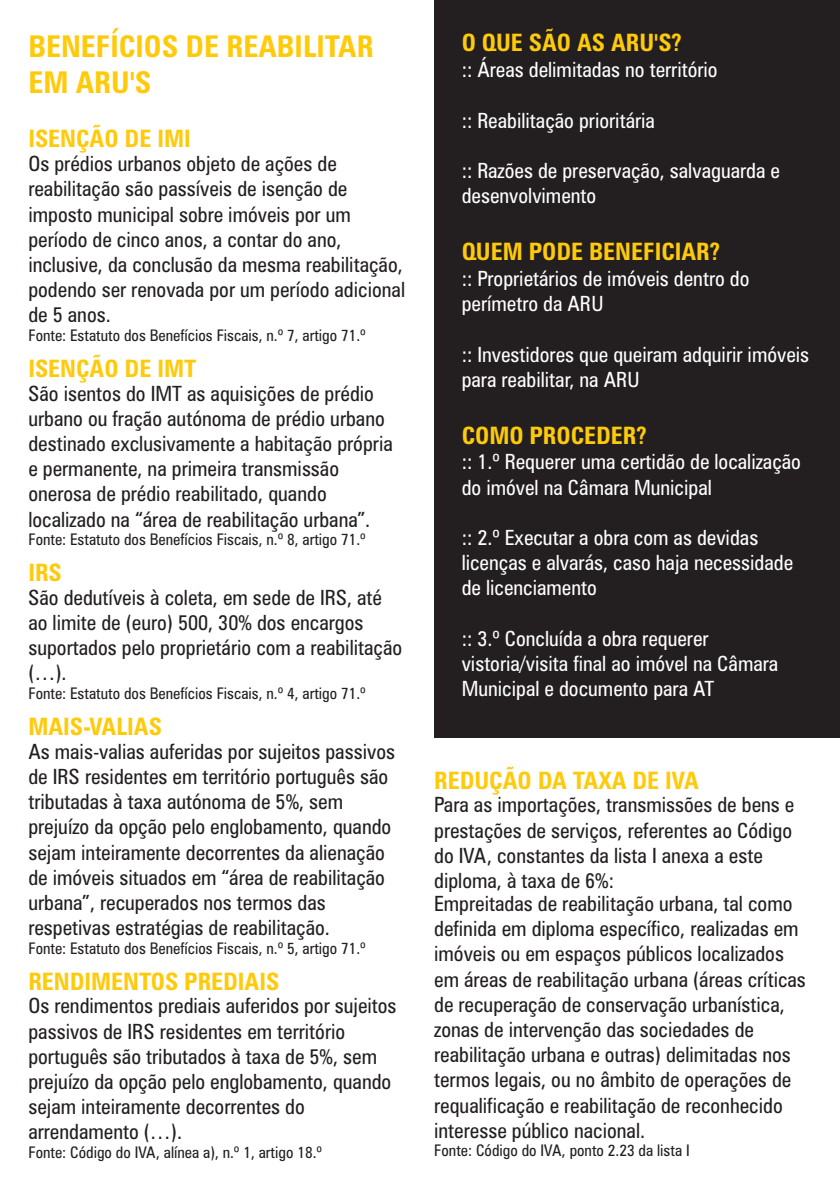
<style>
.page{position:relative;width:840px;height:1191px;background:#fff}
.page>*{position:absolute;margin:0;border:0;box-sizing:border-box;transform-origin:0 0}
.t1{font:700 condensed 30px/36px "Zurich BT";color:#feca0a}
.t2{font:700 condensed 24px "Zurich BT";color:#feca0a}
.t3{font:condensed 21px/25.2px "Zurich BT";color:#231f20}
.t4{font:condensed 21px/25.2px "Zurich BT";color:#fff}
.t5{font:condensed 16px "Zurich BT";color:#231f20}
</style>
<div class="page">
<div style="left:434px;top:0;width:405px;height:737px;background:#231f20"></div>
<h1 class="t1" style="left:28px;top:31px;width:346px">BENEFÍCIOS DE REABILITAR<br>EM ARU'S</h1>
<p class="t2" style="left:28px;top:129px;width:164px">ISENÇÃO DE IMI</p>
<p class="t3" style="left:28px;top:153px;width:378px">Os prédios urbanos objeto de ações de reabilitação são passíveis de isenção de imposto municipal sobre imóveis por um período de cinco anos, a contar do ano, inclusive, da conclusão da mesma reabilitação, podendo ser renovada por um período adicional de 5 anos.</p>
<p class="t5" style="left:28px;top:329px;width:339px">Fonte: Estatuto dos Benefícios Fiscais, n.º 7, artigo 71.º</p>
<p class="t2" style="left:28px;top:359px;width:169px">ISENÇÃO DE IMT</p>
<p class="t3" style="left:28px;top:383px;width:366px">São isentos do IMT as aquisições de prédio urbano ou fração autónoma de prédio urbano destinado exclusivamente a habitação própria e permanente, na primeira transmissão onerosa de prédio reabilitado, quando localizado na “área de reabilitação urbana”.</p>
<p class="t5" style="left:28px;top:533px;width:339px">Fonte: Estatuto dos Benefícios Fiscais, n.º 8, artigo 71.º</p>
<p class="t2" style="left:28px;top:563px;width:35px">IRS</p>
<p class="t3" style="left:28px;top:587px;width:375px">São dedutíveis à coleta, em sede de IRS, até ao limite de (euro) 500, 30% dos encargos suportados pelo proprietário com a reabilitação (…).</p>
<p class="t5" style="left:28px;top:687px;width:339px">Fonte: Estatuto dos Benefícios Fiscais, n.º 4, artigo 71.º</p>
<p class="t2" style="left:28px;top:716px;width:135px">MAIS-VALIAS</p>
<p class="t3" style="left:28px;top:740px;width:368px">As mais-valias auferidas por sujeitos passivos de IRS residentes em território português são tributadas à taxa autónoma de 5%, sem prejuízo da opção pelo englobamento, quando sejam inteiramente decorrentes da alienação de imóveis situados em “área de reabilitação urbana”, recuperados nos termos das respetivas estratégias de reabilitação.</p>
<p class="t5" style="left:28px;top:941px;width:339px">Fonte: Estatuto dos Benefícios Fiscais, n.º 5, artigo 71.º</p>
<p class="t2" style="left:28px;top:971px;width:252px">RENDIMENTOS PREDIAIS</p>
<p class="t3" style="left:28px;top:995px;width:369px">Os rendimentos prediais auferidos por sujeitos passivos de IRS residentes em território português são tributados à taxa de 5%, sem prejuízo da opção pelo englobamento, quando sejam inteiramente decorrentes do arrendamento (…).</p>
<p class="t5" style="left:28px;top:1145px;width:295px">Fonte: Código do IVA, alínea a), n.º 1, artigo 18.º</p>
<p class="t2" style="left:461px;top:33px;width:221px">O QUE SÃO AS ARU'S?</p>
<p class="t4" style="left:461px;top:59px;width:257px">:: Áreas delimitadas no território</p>
<p class="t4" style="left:461px;top:110px;width:195px">:: Reabilitação prioritária</p>
<p class="t4" style="left:461px;top:160px;width:320px">:: Razões de preservação, salvaguarda e desenvolvimento</p>
<p class="t2" style="left:461px;top:242px;width:259px">QUEM PODE BENEFICIAR?</p>
<p class="t4" style="left:461px;top:268px;width:289px">:: Proprietários de imóveis dentro do perímetro da ARU</p>
<p class="t4" style="left:461px;top:343px;width:349px">:: Investidores que queiram adquirir imóveis para reabilitar, na ARU</p>
<p class="t2" style="left:461px;top:425px;width:186px">COMO PROCEDER?</p>
<p class="t4" style="left:461px;top:451px;width:340px">:: 1.º Requerer uma certidão de localização do imóvel na Câmara Municipal</p>
<p class="t4" style="left:461px;top:527px;width:333px">:: 2.º Executar a obra com as devidas licenças e alvarás, caso haja necessidade de licenciamento</p>
<p class="t4" style="left:461px;top:627px;width:318px">:: 3.º Concluída a obra requerer vistoria/visita final ao imóvel na Câmara<br>Municipal e documento para AT</p>
<p class="t2" style="left:434px;top:770px;width:266px">REDUÇÃO DA TAXA DE IVA</p>
<p class="t3" style="left:434px;top:794px;width:361px">Para as importações, transmissões de bens e prestações de serviços, referentes ao Código do IVA, constantes da lista I anexa a este diploma, à taxa de 6%:</p>
<p class="t3" style="left:434px;top:893px;width:373px">Empreitadas de reabilitação urbana, tal como definida em diploma específico, realizadas em imóveis ou em espaços públicos localizados em áreas de reabilitação urbana (áreas críticas de recuperação de conservação urbanística, zonas de intervenção das sociedades de reabilitação urbana e outras) delimitadas nos termos legais, ou no âmbito de operações de requalificação e reabilitação de reconhecido interesse público nacional.</p>
<p class="t5" style="left:434px;top:1144px;width:257px">Fonte: Código do IVA, ponto 2.23 da lista I</p>
</div>
